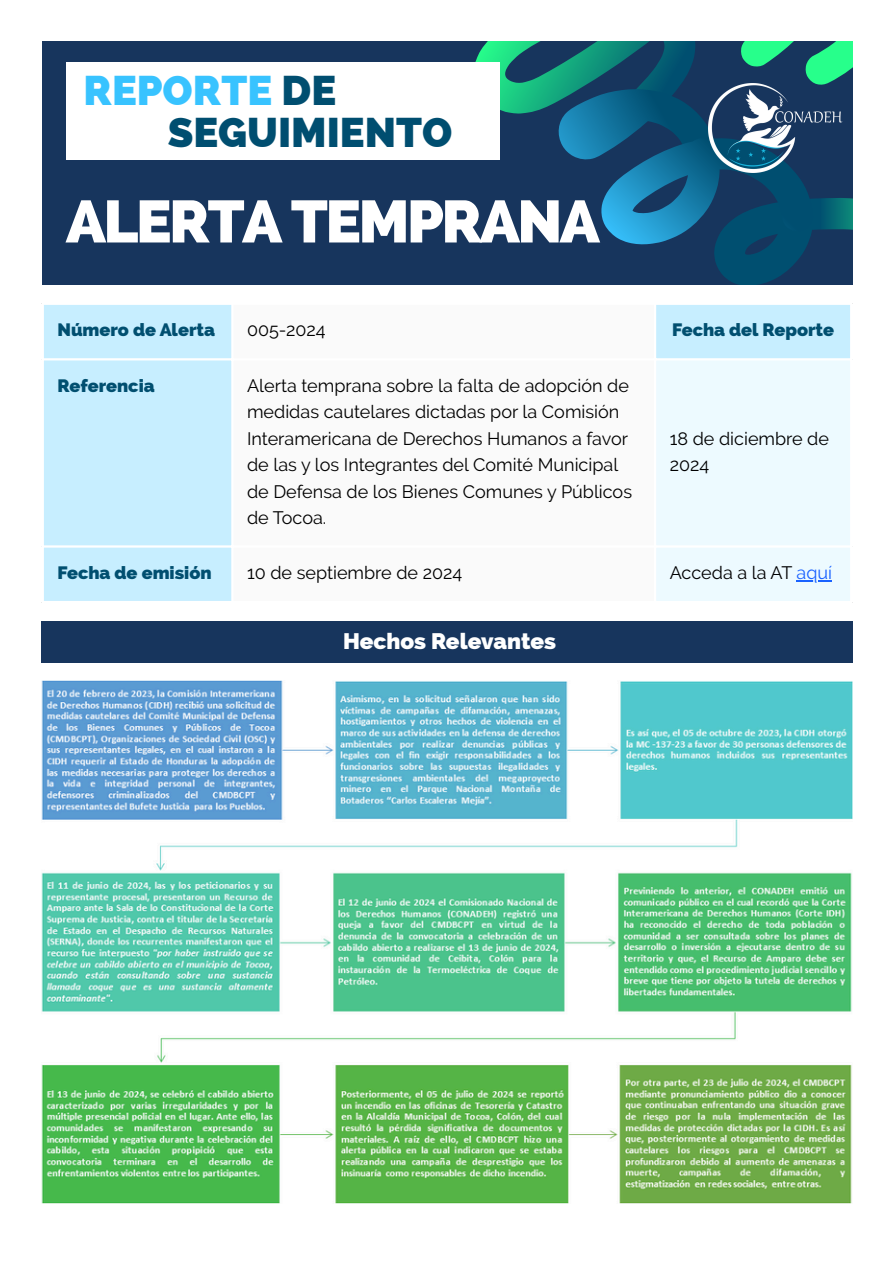
<style>
.page{position:relative;width:894px;height:1263px;background:#fff}
.page>*{position:absolute;margin:0;border:0;box-sizing:border-box;transform-origin:0 0}
.t1{font:800 59.4px "Raleway";letter-spacing:-.04em;color:#fff}
.t2{font:800 41.55px "Raleway";color:#004e70}
.t3{font:800 41.55px "Raleway";color:#38c3ff}
.t4{font:800 22.5px "Raleway";color:#fff}
.t5{font:18px/26.4px "Raleway";color:#000}
.t6{font:800 18px "Raleway";color:#014f70}
.s1{color:#004e70}
.s2{color:#1a62ff}
</style>
<div class="page">
<div style="left:42px;top:42px;width:810px;height:243px;background:#17355d"></div>
<svg style="left:473px;top:42px;width:379px;height:243px"></svg>
<div style="left:66px;top:62px;width:433px;height:97px;background:#fff"></div>
<img style="left:708px;top:83px;width:144px;height:89px">
<div style="left:44px;top:305px;width:805px;height:296px;background:#c7eeff"></div>
<svg style="left:233px;top:305px;width:420px;height:296px"></svg>
<div style="left:656px;top:360px;width:193px;height:241px;background:#edfaff"></div>
<hr style="left:796px;top:580px;width:35px;height:1px;background:#1a62ff">
<hr style="left:231px;top:305px;width:2px;height:296px;background:#fff">
<hr style="left:653px;top:305px;width:3px;height:296px;background:#fff">
<hr style="left:42px;top:358px;width:810px;height:2px;background:#fff">
<hr style="left:42px;top:545px;width:810px;height:3px;background:#fff">
<div style="left:42px;top:621px;width:810px;height:41px;background:#17355d"></div>
<img style="left:42px;top:681px;width:810px;height:523px">
<p class="t3" style="left:83px;top:66px;width:254px">REPORTE <span class="s1">DE</span></p>
<p class="t2" style="left:168px;top:108px;width:286px">SEGUIMIENTO</p>
<p class="t1" style="left:66px;top:187px;width:535px">ALERTA TEMPRANA</p>
<p class="t6" style="left:57px;top:319px;width:159px">Número de Alerta</p>
<p class="t5" style="left:247px;top:317px;width:80px">005-2024</p>
<p class="t6" style="left:672px;top:319px;width:163px">Fecha del Reporte</p>
<p class="t6" style="left:57px;top:375px;width:99px">Referencia</p>
<p class="t5" style="left:247px;top:372px;width:386px">Alerta temprana sobre la falta de adopción de medidas cautelares dictadas por la Comisión Interamericana de Derechos Humanos a favor de las y los Integrantes del Comité Municipal de Defensa de los Bienes Comunes y Públicos de Tocoa.</p>
<p class="t5" style="left:669px;top:426px;width:161px;line-height:25.8px">18 de diciembre de<br>2024</p>
<p class="t6" style="left:57px;top:562px;width:156px">Fecha de emisión</p>
<p class="t5" style="left:247px;top:560px;width:217px">10 de septiembre de 2024</p>
<p class="t5" style="left:669px;top:560px;width:164px">Acceda a la AT <span class="s2">aquí</span></p>
<p class="t4" style="left:343px;top:628px;width:214px">Hechos Relevantes</p>
</div>
